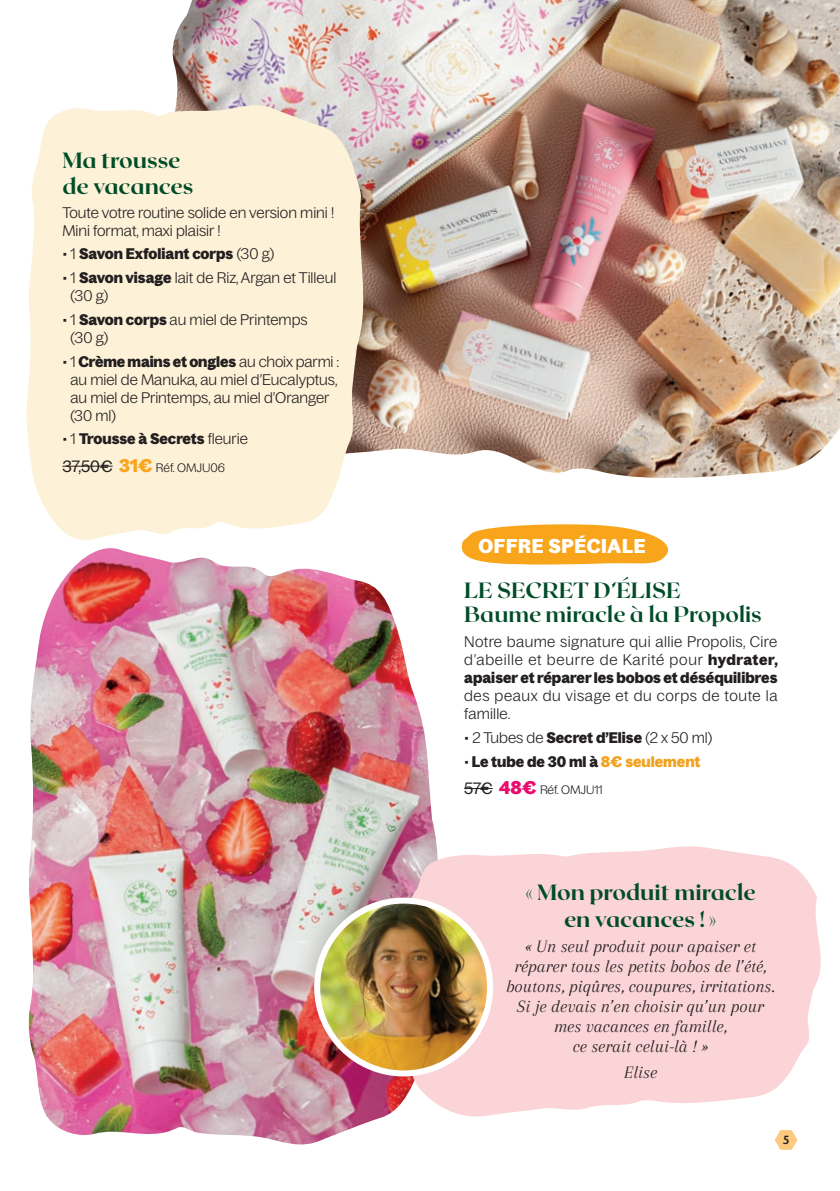
<style>
.page{position:relative;width:840px;height:1191px;background:#fff}
.page>*{position:absolute;margin:0;border:0;box-sizing:border-box;transform-origin:0 0}
.t1{font:800 22px/26.4px "Roxborough CF";letter-spacing:-.01em;color:#004c28}
.NOM_DU_PRODUIT{font:800 22px/24px "Roxborough CF";color:#004c28}
.t2{font:700 19.6px "Bagoss Standard";letter-spacing:.035em;color:#fff}
.TEMOIGNAGE{font:italic 18px/20px "Arapey";color:#231f20;text-align:center}
.Descriptif_produit{font:300 15px/18px "Bagoss Standard";color:#231f20}
.t3{font:700 15px "Bagoss Standard";color:#231f20}
.t4{font:500 13px "Today SHOP";color:#231f20}
.t5{font:300 12px "Bagoss Standard";color:#231f20}
.s1{font-weight:300}
.s2{font-weight:700}
.s3{font-weight:400;font-size:16px}
.s4{font-weight:700;font-size:18px;color:#f9a51b}
.s5{color:#f2a11e}
.s6{font-weight:700;font-size:18px;color:#ec0a6c}
</style>
<div class="page">
<img style="left:172px;top:0;width:667px;height:478px">
<img style="left:28px;top:548px;width:409px;height:597px">
<svg style="left:26px;top:101px;width:345px;height:439px;background:#f9edd7"></svg>
<hr style="left:62px;top:466px;width:51px;height:1px;background:#231f20">
<svg style="left:464px;top:788px;width:28px;height:1px"></svg>
<svg style="left:461px;top:524px;width:207px;height:41px;background:#f9b340"></svg>
<svg style="left:403px;top:843px;width:418px;height:276px;background:#fad9dc"></svg>
<img style="left:317px;top:900px;width:173px;height:173px;border-radius:86px">
<div style="left:314px;top:897px;width:179px;height:179px;border:6px solid #fff;border-radius:50%"></div>
<svg style="left:775px;top:1130px;width:22px;height:19px"></svg>
<p class="t1" style="left:62px;top:145px;width:132px">Ma trousse de vacances</p>
<p class="Descriptif_produit" style="left:62px;top:203px;width:273px">Toute votre routine solide en version mini !<br>Mini format, maxi plaisir !</p>
<p class="t3" style="left:62px;top:243px;width:213px"><span class="s1">• 1</span> Savon Exfoliant corps <span class="s1">(30 g)</span></p>
<p class="Descriptif_produit" style="left:71px;top:268px;width:267px;text-indent:-8px">• 1 <span class="s2">Savon visage</span> lait de Riz, Argan et Tilleul (30 g)</p>
<p class="Descriptif_produit" style="left:71px;top:310px;width:238px;text-indent:-8px">• 1 <span class="s2">Savon corps</span> au miel de Printemps (30 g)</p>
<p class="Descriptif_produit" style="left:70px;top:351px;width:270px;text-indent:-8px">• 1 <span class="s2">Crème mains et ongles</span> au choix parmi : au miel de Manuka, au miel d’Eucalyptus, au miel de Printemps, au miel d’Oranger (30 ml)</p>
<p class="t3" style="left:62px;top:428px;width:187px"><span class="s1">• 1</span> Trousse à Secrets <span class="s1">fleurie</span></p>
<p class="t5" style="left:62px;top:459px;width:164px"><span class="s3">37,50€</span> <span class="s4">31€</span> Réf. OMJU06</p>
<p class="t2" style="left:478px;top:532px;width:168px">OFFRE SPÉCIALE</p>
<p class="NOM_DU_PRODUIT" style="left:464px;top:576px;width:299px">LE SECRET D’ÉLISE<br>Baume miracle à la Propolis</p>
<p class="Descriptif_produit" style="left:464px;top:632px;width:315px;text-align:justify">Notre baume signature qui allie Propolis, Cire d’abeille et beurre de Karité pour <span class="s2">hydrater, apaiser et réparer les bobos et déséquilibres </span>des peaux du visage et du corps de toute la famille.</p>
<p class="Descriptif_produit" style="left:464px;top:728px;width:249px">• 2 Tubes de <span class="s2">Secret d’Elise</span> (2 x 50 ml)</p>
<p class="t3" style="left:464px;top:750px;width:238px"><span class="s1">•</span> Le tube de 30 ml à <span class="s5">8€ seulement</span></p>
<p class="t5" style="left:464px;top:781px;width:140px"><span class="s3">57€</span> <span class="s6">48€</span> Réf. OMJU11</p>
<p class="t1" style="left:525px;top:877px;width:232px;text-align:center">« Mon produit miracle en vacances ! »</p>
<p class="TEMOIGNAGE" style="left:506px;top:936px;width:270px">« Un seul produit pour apaiser et réparer tous les petits bobos de l’été, boutons, piqûres, coupures, irritations.<br>Si je devais n’en choisir qu’un pour mes vacances en famille,<br>ce serait celui-là ! »</p>
<p class="TEMOIGNAGE" style="left:623px;top:1062px;width:35px">Elise</p>
<p class="t4" style="left:782px;top:1133px;width:7px">5</p>
</div>
